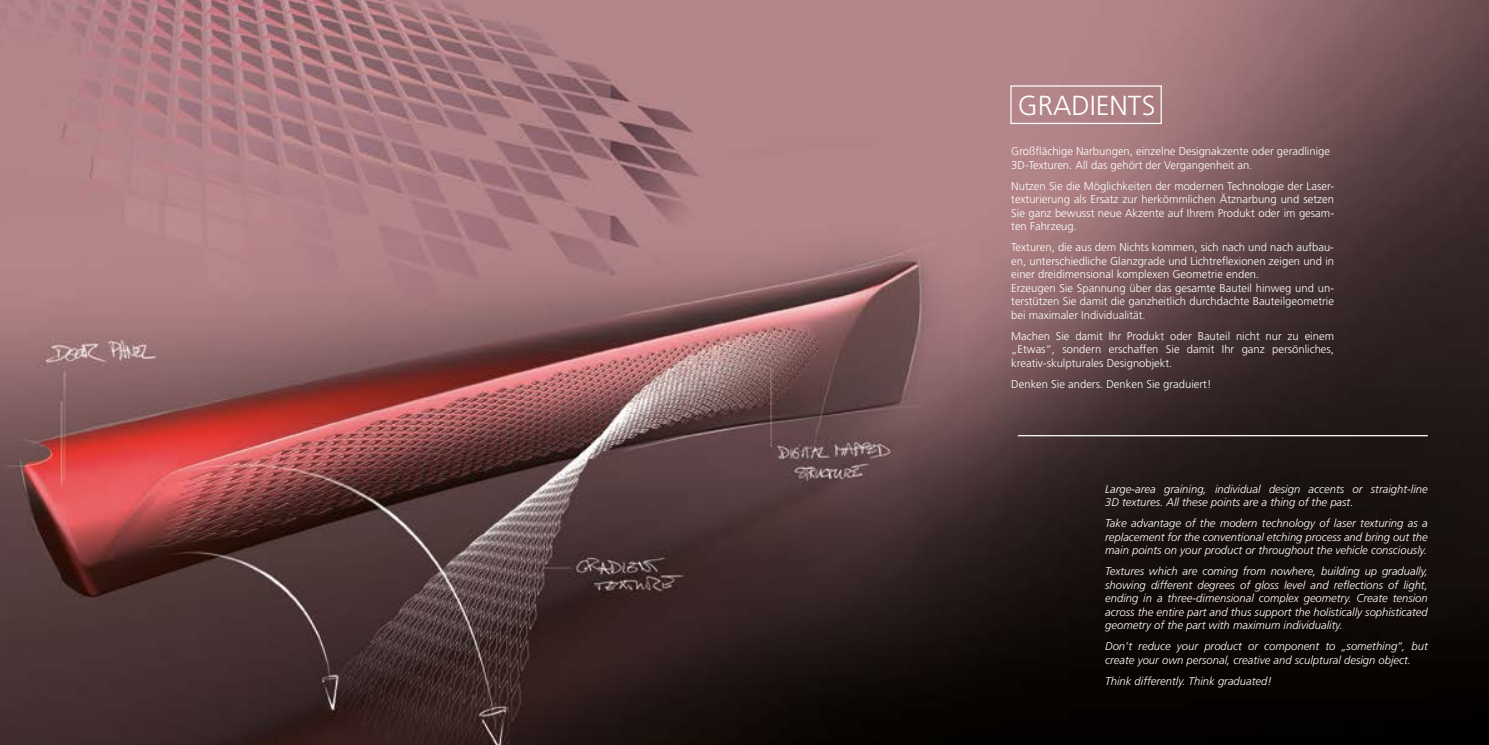
<style>
.page{position:relative;width:1489px;height:745px;background:#fff}
.page>*{position:absolute;margin:0;border:0;box-sizing:border-box;transform-origin:0 0}
.t1{font:300 27.5px "Frutiger";color:#fff}
.t2{font:300 11.25px/13.5px "Frutiger";color:#fff}
.t3{font:italic 300 11.25px/13.5px "Frutiger";color:#fff}
</style>
<div class="page">
<img style="left:0;top:0;width:1488px;height:744px">
<div style="left:1010px;top:85px;width:151px;height:39px;border:1px solid #fff"></div>
<hr style="left:1017px;top:435px;width:410px;height:1px;background:#fff">
<h1 class="t1" style="left:1017px;top:89px;width:139px">GRADIENTS</h1>
<p class="t2" style="left:1011px;top:144px;width:320px">Großflächige Narbungen, einzelne Designakzente oder geradlinige<br>3D-Texturen. All das gehört der Vergangenheit an.</p>
<p class="t2" style="left:1011px;top:179px;width:324px;text-align:justify">Nutzen Sie die Möglichkeiten der modernen Technologie der Laser&shy;texturierung als Ersatz zur herkömmlichen Ätznarbung und setzen Sie ganz bewusst neue Akzente auf Ihrem Produkt oder im gesam&shy;ten Fahrzeug.</p>
<p class="t2" style="left:1011px;top:240px;width:324px">Texturen, die aus dem Nichts kommen, sich nach und nach aufbau&shy;en, unterschiedliche Glanzgrade und Lichtreflexionen zeigen und in einer dreidimensional komplexen Geometrie enden.<br>Erzeugen Sie Spannung über das gesamte Bauteil hinweg und un&shy;terstützen Sie damit die ganzheitlich durchdachte Bauteilgeometrie bei maximaler Individualität.</p>
<p class="t2" style="left:1011px;top:329px;width:324px;text-align:justify">Machen Sie damit Ihr Produkt oder Bauteil nicht nur zu einem „Etwas“, sondern erschaffen Sie damit Ihr ganz persönliches, kreativ-skulpturales Designobjekt.</p>
<p class="t2" style="left:1011px;top:377px;width:202px">Denken Sie anders. Denken Sie graduiert!</p>
<p class="t3" style="left:1105px;top:482px;width:324px">Large-area graining, individual design accents or straight-line<br>3D textures. All these points are a thing of the past.</p>
<p class="t3" style="left:1105px;top:516px;width:324px;text-align:justify">Take advantage of the modern technology of laser texturing as a replacement for the conventional etching process and bring out the main points on your product or throughout the vehicle consciously.</p>
<p class="t3" style="left:1105px;top:564px;width:324px;text-align:justify">Textures which are coming from nowhere, building up gradually, showing different degrees of gloss level and reflections of light, ending in a three-dimensional complex geometry. Create tension across the entire part and thus support the holistically sophisticated geometry of the part with maximum individuality.</p>
<p class="t3" style="left:1105px;top:639px;width:324px">Don’t reduce your product or component to „something“, but create your own personal, creative and sculptural design object.</p>
<p class="t3" style="left:1105px;top:674px;width:168px">Think differently. Think graduated!</p>
</div>
